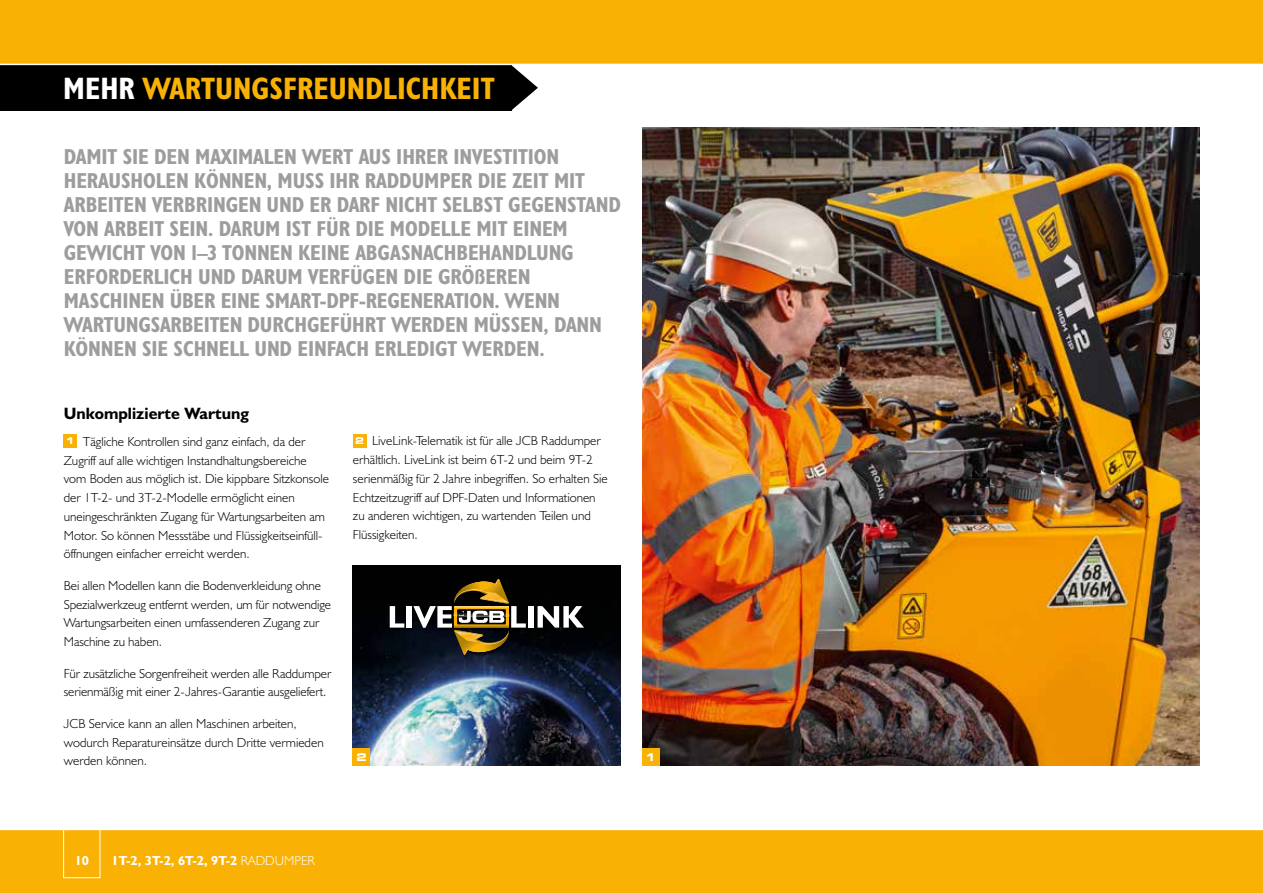
<style>
.page{position:relative;width:1263px;height:893px;background:#fff}
.page>*{position:absolute;margin:0;border:0;box-sizing:border-box;transform-origin:0 0}
.t1{font:700 condensed 31.2px "JCB Euro";color:#f9b104}
.t2{font:700 condensed 21.75px/24px "JCB Euro";letter-spacing:-.005em;color:#9d9d9c}
.t3{font:700 16.5px "JCB Euro";color:#000}
.t4{font:300 13.2px/18.8px "JCB Euro";color:#000}
.t5{font:700 13.2px "JCB Euro";color:#fff}
.t6{font:700 expanded 10.5px "Square 721 BT";color:#fff}
.s1{color:#fff}
.s2{font-family:"Square 721 BT";font-weight:700;font-stretch:expanded;font-size:9.15px;color:#fff}
.s3{font-weight:300}
</style>
<div class="page">
<img style="left:642px;top:128px;width:557px;height:637px">
<div style="left:0;top:829px;width:1263px;height:64px;background:#f9b104"></div>
<svg style="left:511px;top:65px;width:27px;height:45px"></svg>
<div style="left:0;top:54px;width:511px;height:57px;background:#000"></div>
<div style="left:0;top:0;width:1263px;height:64px;background:#f9b104"></div>
<div style="left:64px;top:435px;width:13px;height:13px;background:#f9b104"></div>
<hr style="left:0;top:64px;width:1263px;height:1px;background:#fff">
<div style="left:63px;top:819px;width:37px;height:59px;border:1px solid #fff"></div>
<hr style="left:0;top:829px;width:1263px;height:1px;background:#fff">
<div style="left:642px;top:748px;width:17px;height:17px;background:#f9b104"></div>
<img style="left:353px;top:566px;width:268px;height:199px">
<div style="left:353px;top:748px;width:17px;height:17px;background:#f9b104"></div>
<div style="left:389px;top:580px;width:198px;height:78px;background:#000;opacity:.5"></div>
<div style="left:528px;top:606px;width:5px;height:22px;background:#fff"></div>
<svg style="left:538px;top:606px;width:46px;height:22px"></svg>
<svg style="left:390px;top:606px;width:14px;height:22px"></svg>
<div style="left:406px;top:606px;width:6px;height:22px;background:#fff"></div>
<svg style="left:413px;top:578px;width:113px;height:78px"></svg>
<div style="left:353px;top:434px;width:13px;height:13px;background:#f9b104"></div>
<h1 class="t1" style="left:63px;top:69px;width:433px"><span class="s1">MEHR</span> WARTUNGSFREUNDLICHKEIT</h1>
<p class="t2" style="left:64px;top:144px;width:559px">DAMIT SIE DEN MAXIMALEN WERT AUS IHRER INVESTITION HERAUSHOLEN KÖNNEN, MUSS IHR RADDUMPER DIE ZEIT MIT ARBEITEN VERBRINGEN UND ER DARF NICHT SELBST GEGENSTAND VON ARBEIT SEIN. DARUM IST FÜR DIE MODELLE MIT EINEM GEWICHT VON 1–3 TONNEN KEINE ABGASNACHBEHANDLUNG ERFORDERLICH UND DARUM VERFÜGEN DIE GRÖßEREN MASCHINEN ÜBER EINE SMART‑DPF-REGENERATION. WENN WARTUNGSARBEITEN DURCHGEFÜHRT WERDEN MÜSSEN, DANN KÖNNEN SIE SCHNELL UND EINFACH ERLEDIGT WERDEN.</p>
<p class="t3" style="left:64px;top:403px;width:187px">Unkomplizierte Wartung</p>
<p class="t4" style="left:64px;top:432px;width:267px"><span class="s2">1</span> Tägliche Kontrollen sind ganz einfach, da der Zugriff auf alle wichtigen Instandhaltungsbereiche vom Boden aus möglich ist. Die kippbare Sitzkonsole der 1T‑2‑ und 3T‑2-Modelle ermöglicht einen uneingeschränkten Zugang für Wartungsarbeiten am Motor. So können Messstäbe und Flüssigkeitseinfüll&shy;öffnungen einfacher erreicht werden.</p>
<p class="t4" style="left:64px;top:576px;width:269px">Bei allen Modellen kann die Bodenverkleidung ohne Spezialwerkzeug entfernt werden, um für notwendige Wartungsarbeiten einen umfassenderen Zugang zur Maschine zu haben.</p>
<p class="t4" style="left:64px;top:664px;width:269px">Für zusätzliche Sorgenfreiheit werden alle Raddumper serienmäßig mit einer 2‑Jahres-Garantie ausgeliefert.</p>
<p class="t4" style="left:64px;top:714px;width:261px">JCB Service kann an allen Maschinen arbeiten, wodurch Reparatureinsätze durch Dritte vermieden werden können.</p>
<p class="t4" style="left:353px;top:431px;width:256px"><span class="s2">2</span> LiveLink-Telematik ist für alle JCB Raddumper erhältlich. LiveLink ist beim 6T‑2 und beim 9T‑2 serienmäßig für 2 Jahre inbegriffen. So erhalten Sie Echtzeitzugriff auf DPF-Daten und Informationen zu anderen wichtigen, zu wartenden Teilen und Flüssigkeiten.</p>
<p class="t6" style="left:356px;top:751px;width:12px">2</p>
<p class="t6" style="left:645px;top:751px;width:12px">1</p>
<p class="t5" style="left:75px;top:852px;width:16px">10</p>
<p class="t5" style="left:112px;top:852px;width:205px">1T‑2, 3T‑2, 6T‑2, 9T‑2 <span class="s3">RADDUMPER</span></p>
</div>
